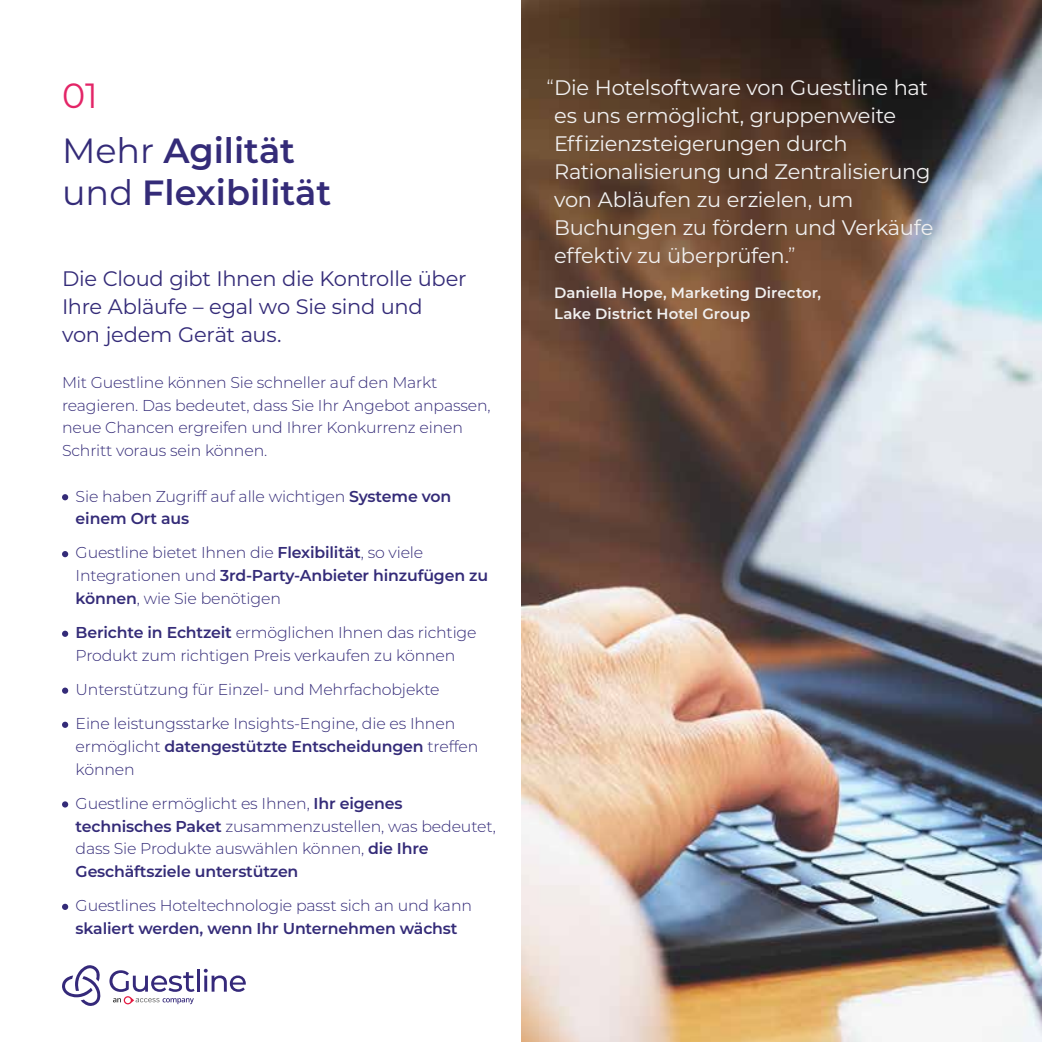
<style>
.page{position:relative;width:1042px;height:1042px;background:#fff}
.page>*{position:absolute;margin:0;border:0;box-sizing:border-box;transform-origin:0 0}
.t1{font:600 35px/54.2px "Montserrat";color:#342b78}
.t2{font:21px/28px "Montserrat";letter-spacing:-.015em;color:#f1f0f0}
.t3{font:21px/28px "Montserrat";letter-spacing:-.015em;color:#342b78}
.t4{font:300 15.75px/22.8px "Montserrat";letter-spacing:-.01em;color:#342b78}
.t5{font:600 15.75px/22.8px "Montserrat";letter-spacing:-.01em;color:#342b78}
.t6{font:600 14.88px/21px "Montserrat";letter-spacing:.005em;color:#f1f0f0}
.s1{font-weight:400;color:#e32567}
.s2{font-weight:400}
.s3{font-weight:600}
.s4{font-weight:300}
</style>
<div class="page">
<svg style="left:109px;top:970px;width:85px;height:34px"></svg>
<hr style="left:197px;top:969px;width:3px;height:22px;background:#35297a">
<svg style="left:204px;top:969px;width:42px;height:23px"></svg>
<svg style="left:62px;top:965px;width:39px;height:41px"></svg>
<img style="left:521px;top:0;width:521px;height:1042px">
<svg style="left:62px;top:494px;width:6px;height:6px"></svg>
<svg style="left:62px;top:551px;width:6px;height:6px"></svg>
<svg style="left:62px;top:631px;width:6px;height:6px"></svg>
<div style="left:62px;top:687px;width:6px;height:7px;background:#342b78;border-radius:50%"></div>
<svg style="left:62px;top:722px;width:6px;height:6px"></svg>
<svg style="left:62px;top:801px;width:6px;height:6px"></svg>
<svg style="left:62px;top:904px;width:6px;height:6px"></svg>
<h1 class="t1" style="left:62px;top:67px;width:235px"><span class="s1">01<br></span><span class="s2">Mehr</span> Agilität</h1>
<h1 class="t1" style="left:62px;top:163px;width:271px"><span class="s2">und</span> Flexibilität</h1>
<h2 class="t3" style="left:62px;top:264px;width:406px">Die Cloud gibt Ihnen die Kontrolle über<br>Ihre Abläufe – egal wo Sie sind und<br>von jedem Gerät aus.</h2>
<p class="t4" style="left:62px;top:370px;width:430px">Mit Guestline können Sie schneller auf den Markt reagieren. Das bedeutet, dass Sie Ihr Angebot anpassen, neue Chancen ergreifen und Ihrer Konkurrenz einen Schritt voraus sein können.</p>
<p class="t4" style="left:76px;top:484px;width:377px">Sie haben Zugriff auf alle wichtigen <span class="s3">Systeme von einem Ort aus</span></p>
<p class="t4" style="left:76px;top:541px;width:414px">Guestline bietet Ihnen die <span class="s3">Flexibilität</span>, so viele<br>Integrationen und <span class="s3">3rd-Party-Anbieter hinzufügen zu können</span>, wie Sie benötigen</p>
<p class="t4" style="left:76px;top:621px;width:402px"><span class="s3">Berichte in Echtzeit</span> ermöglichen Ihnen das richtige<br>Produkt zum richtigen Preis verkaufen zu können</p>
<p class="t4" style="left:76px;top:672px;width:381px;line-height:34.1px">Unterstützung für Einzel- und Mehrfachobjekte<br>Eine leistungsstarke Insights-Engine, die es Ihnen</p>
<p class="t5" style="left:76px;top:734px;width:404px"><span class="s4">ermöglicht</span> datengestützte Entscheidungen <span class="s4">treffen können</span></p>
<p class="t4" style="left:76px;top:791px;width:422px">Guestline ermöglicht es Ihnen, <span class="s3">Ihr eigenes technisches Paket</span> zusammenzustellen, was bedeutet, dass Sie Produkte auswählen können, <span class="s3">die Ihre Geschäftsziele unterstützen</span></p>
<p class="t4" style="left:76px;top:894px;width:398px">Guestlines Hoteltechnologie passt sich an und kann</p>
<p class="t5" style="left:76px;top:916px;width:383px">skaliert werden, wenn Ihr Unternehmen wächst</p>
<h2 class="t2" style="left:554px;top:73px;width:381px;text-indent:-7px"><span class="s4">“</span>Die Hotelsoftware von Guestline hat es uns ermöglicht, gruppenweite<br>Effizienzsteigerungen durch<br>Rationalisierung und Zentralisierung von Abläufen zu erzielen, um<br>Buchungen zu fördern und Verkäufe effektiv zu überprüfen.<span class="s4">”</span></h2>
<p class="t6" style="left:554px;top:281px;width:269px">Daniella Hope, Marketing Director,<br>Lake District Hotel Group</p>
</div>
